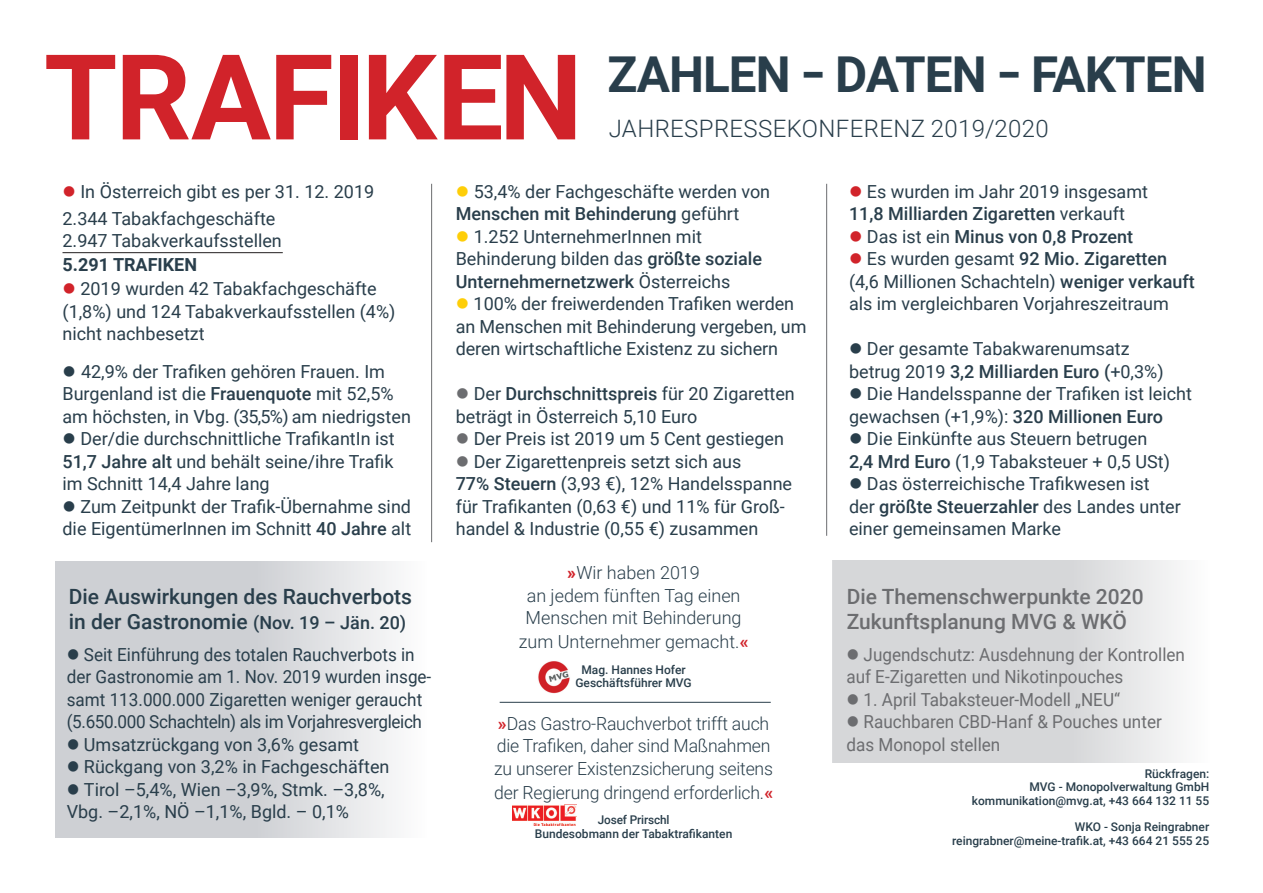
<style>
.page{position:relative;width:1263px;height:893px;background:#fff}
.page>*{position:absolute;margin:0;border:0;box-sizing:border-box;transform-origin:0 0}
.t1{font:700 118.8px "Roboto";letter-spacing:-.02em;color:#d1232a}
.t2{font:700 49.5px "Roboto";letter-spacing:-.02em;color:#293e4b}
.t3{font:300 24px "Roboto";letter-spacing:.015em;color:#293e4b}
.t4{font:500 21px/25.2px "Roboto";color:#293e4b}
.t5{font:500 21px/25.2px "Roboto";color:#6c6d70}
.t6{font:18px/22.5px "Roboto";color:#293e4b}
.t7{font:300 18px/23px "Roboto";letter-spacing:-.01em;color:#293e4b;text-align:center}
.t8{font:18px/22.5px "Roboto";color:#293e4b;scale:.95 1}
.t9{font:18px/22.5px "Roboto";color:#6c6d70;scale:.95 1}
.t10{font:500 18px "Roboto";color:#293e4b}
.t11{font:700 18px "Roboto";color:#293e4b}
.t12{font:500 12px/13.5px "Roboto";color:#293e4b;text-align:center}
.s1{color:#d1232a}
.s2{font-weight:500}
.s3{color:#fece08}
.s4{color:#6c6d70}
.s5{font-weight:400}
.s6{font-weight:900;color:#d1232a}
.s7{font-weight:700;color:#d1232a}
.s8{font-size:18px}
</style>
<div class="page">
<div style="left:828px;top:560px;width:381px;height:203px;background:linear-gradient(to right,#cdced0,#edeeee)"></div>
<div style="left:434px;top:548px;width:398px;height:341px;background:#fff"></div>
<div style="left:55px;top:561px;width:371px;height:277px;background:linear-gradient(to right,#c2c5ca,#f0f0f1)"></div>
<hr style="left:63px;top:252px;width:220px;height:1px;background:#231f20">
<img style="left:538px;top:661px;width:32px;height:33px">
<hr style="left:500px;top:702px;width:271px;height:1px;background:#293e4b">
<img style="left:512px;top:804px;width:65px;height:22px">
<hr style="left:431px;top:184px;width:1px;height:358px;background:#6c6d70">
<hr style="left:826px;top:184px;width:1px;height:352px;background:#6c6d70">
<h1 class="t1" style="left:44px;top:14px;width:540px">TRAFIKEN</h1>
<h2 class="t2" style="left:607px;top:40px;width:601px">ZAHLEN – DATEN – FAKTEN</h2>
<h3 class="t3" style="left:609px;top:112px;width:442px">JAHRESPRESSEKONFERENZ 2019/2020</h3>
<p class="t6" style="left:63px;top:177px;width:313px;line-height:27px"><span class="s1">●</span> In Österreich gibt es per 31. 12. 2019<br>2.344 Tabakfachgeschäfte</p>
<p class="t6" style="left:63px;top:229px;width:221px">2.947 Tabakverkaufsstellen</p>
<p class="t11" style="left:63px;top:252px;width:136px">5.291 TRAFIKEN</p>
<p class="t6" style="left:63px;top:277px;width:334px"><span class="s1">●</span> 2019 wurden 42 Tabakfachgeschäfte (1,8%) und 124 Tabakverkaufsstellen (4%) nicht nachbesetzt</p>
<p class="t6" style="left:63px;top:359px;width:350px">● 42,9% der Trafiken gehören Frauen. Im<br>Burgenland ist die <span class="s2">Frauenquote</span> mit 52,5% am höchsten, in Vbg. (35,5%) am niedrigsten</p>
<p class="t6" style="left:63px;top:427px;width:334px;text-align:justify">● Der/die durchschnittliche TrafikantIn ist <span class="s2">51,7 Jahre alt</span> und behält seine/ihre Trafik im Schnitt 14,4 Jahre lang</p>
<p class="t6" style="left:63px;top:494px;width:350px">● Zum Zeitpunkt der Trafik-Übernahme sind die EigentümerInnen im Schnitt <span class="s2">40 Jahre</span> alt</p>
<p class="t6" style="left:456px;top:179px;width:316px"><span class="s3">●</span> 53,4% der Fachgeschäfte werden von<br><span class="s2">Menschen mit Behinderung</span> geführt</p>
<p class="t6" style="left:456px;top:224px;width:308px"><span class="s3">●</span> 1.252 UnternehmerInnen mit<br>Behinderung bilden das <span class="s2">größte soziale<br>Unternehmernetzwerk</span> Österreichs</p>
<p class="t6" style="left:456px;top:292px;width:352px"><span class="s3">●</span> 100% der freiwerdenden Trafiken werden an Menschen mit Behinderung vergeben, um deren wirtschaftliche Existenz zu sichern</p>
<p class="t6" style="left:456px;top:382px;width:341px"><span class="s4">●</span> Der <span class="s2">Durchschnittspreis</span> für 20 Zigaretten beträgt in Österreich 5,10 Euro</p>
<p class="t6" style="left:456px;top:427px;width:330px"><span class="s4">●</span> Der Preis ist 2019 um 5 Cent gestiegen</p>
<p class="t6" style="left:456px;top:449px;width:338px"><span class="s4">●</span> Der Zigarettenpreis setzt sich aus<br><span class="s2">77% Steuern</span> (3,93 €), 12% Handelsspanne für Trafikanten (0,63 €) und 11% für Groß&shy;handel &amp; Industrie (0,55 €) zusammen</p>
<p class="t6" style="left:849px;top:179px;width:301px"><span class="s1">●</span> Es wurden im Jahr 2019 insgesamt<br><span class="s2">11,8 Milliarden Zigaretten</span> verkauft</p>
<p class="t10" style="left:849px;top:224px;width:286px"><span class="s1">●</span> <span class="s5">Das ist ein</span> Minus von 0,8 Prozent</p>
<p class="t6" style="left:849px;top:247px;width:347px"><span class="s1">●</span> Es wurden gesamt <span class="s2">92 Mio. Zigaretten </span>(4,6 Millionen Schachteln) <span class="s2">weniger verkauft </span>als im vergleichbaren Vorjahreszeitraum</p>
<p class="t6" style="left:849px;top:337px;width:316px">● Der gesamte Tabakwarenumsatz betrug 2019 <span class="s2">3,2 Milliarden Euro (</span>+0,3%)</p>
<p class="t6" style="left:849px;top:382px;width:344px">● Die Handelsspanne der Trafiken ist leicht gewachsen (+1,9%): <span class="s2">320 Millionen Euro</span></p>
<p class="t6" style="left:849px;top:427px;width:322px">● Die Einkünfte aus Steuern betrugen<br><span class="s2">2,4 Mrd Euro</span> (1,9 Tabaksteuer + 0,5 USt)</p>
<p class="t6" style="left:849px;top:472px;width:333px">● Das österreichische Trafikwesen ist<br>der <span class="s2">größte Steuerzahler</span> des Landes unter einer gemeinsamen Marke</p>
<p class="t7" style="left:519px;top:561px;width:231px"><span class="s6">››</span>Wir haben 2019<br>an jedem fünften Tag einen<br>Menschen mit Behinderung zum Unternehmer gemacht.<span class="s7">‹‹</span></p>
<p class="t12" style="left:575px;top:662px;width:118px">Mag. Hannes Hofer<br>Geschäftsführer MVG</p>
<p class="t7" style="left:494px;top:711px;width:280px;text-align:left"><span class="s7">››</span>Das Gastro-Rauchverbot trifft auch die Trafiken, daher sind Maßnahmen zu unserer Existenzsicherung seitens der Regierung dringend erforderlich.<span class="s7">‹‹</span></p>
<p class="t12" style="left:535px;top:813px;width:199px">Josef Prirschl<br>Bundesobmann der Tabaktrafikanten</p>
<p class="t4" style="left:69px;top:583px;width:345px">Die Auswirkungen des Rauchverbots in der Gastronomie <span class="s8">(Nov. 19 – Jän. 20)</span></p>
<p class="t5" style="left:847px;top:583px;width:298px">Die Themenschwerpunkte 2020<br>Zukunftsplanung MVG &amp; WKÖ</p>
<p class="t8" style="left:67px;top:643px;width:385px">● Seit Einführung des totalen Rauchverbots in der Gastronomie am 1. Nov. 2019 wurden insge&shy;samt 113.000.000 Zigaretten weniger geraucht (5.650.000 Schachteln) als im Vorjahresvergleich</p>
<p class="t6" style="left:67px;top:733px;width:294px">● Umsatzrückgang von 3,6% gesamt</p>
<p class="t6" style="left:67px;top:755px;width:324px">● Rückgang von 3,2% in Fachgeschäften</p>
<p class="t6" style="left:67px;top:778px;width:319px">● Tirol –5,4%, Wien –3,9%, Stmk. –3,8%,<br>Vbg. –2,1%, NÖ –1,1%, Bgld. – 0,1%</p>
<p class="t9" style="left:846px;top:643px;width:358px">● Jugendschutz: Ausdehnung der Kontrollen auf E-Zigaretten und Nikotinpouches</p>
<p class="t9" style="left:846px;top:688px;width:290px">● 1. April Tabaksteuer-Modell „NEU“</p>
<p class="t9" style="left:846px;top:710px;width:333px">● Rauchbaren CBD-Hanf &amp; Pouches unter das Monopol stellen</p>
<p class="t12" style="left:972px;top:766px;width:239px;text-align:right">Rückfragen:<br>MVG - Monopolverwaltung GmbH kommunikation@mvg.at, +43 664 132 11 55</p>
<p class="t12" style="left:952px;top:820px;width:259px;text-align:right">WKO - Sonja Reingrabner reingrabner@meine-trafik.at, +43 664 21 555 25</p>
</div>
